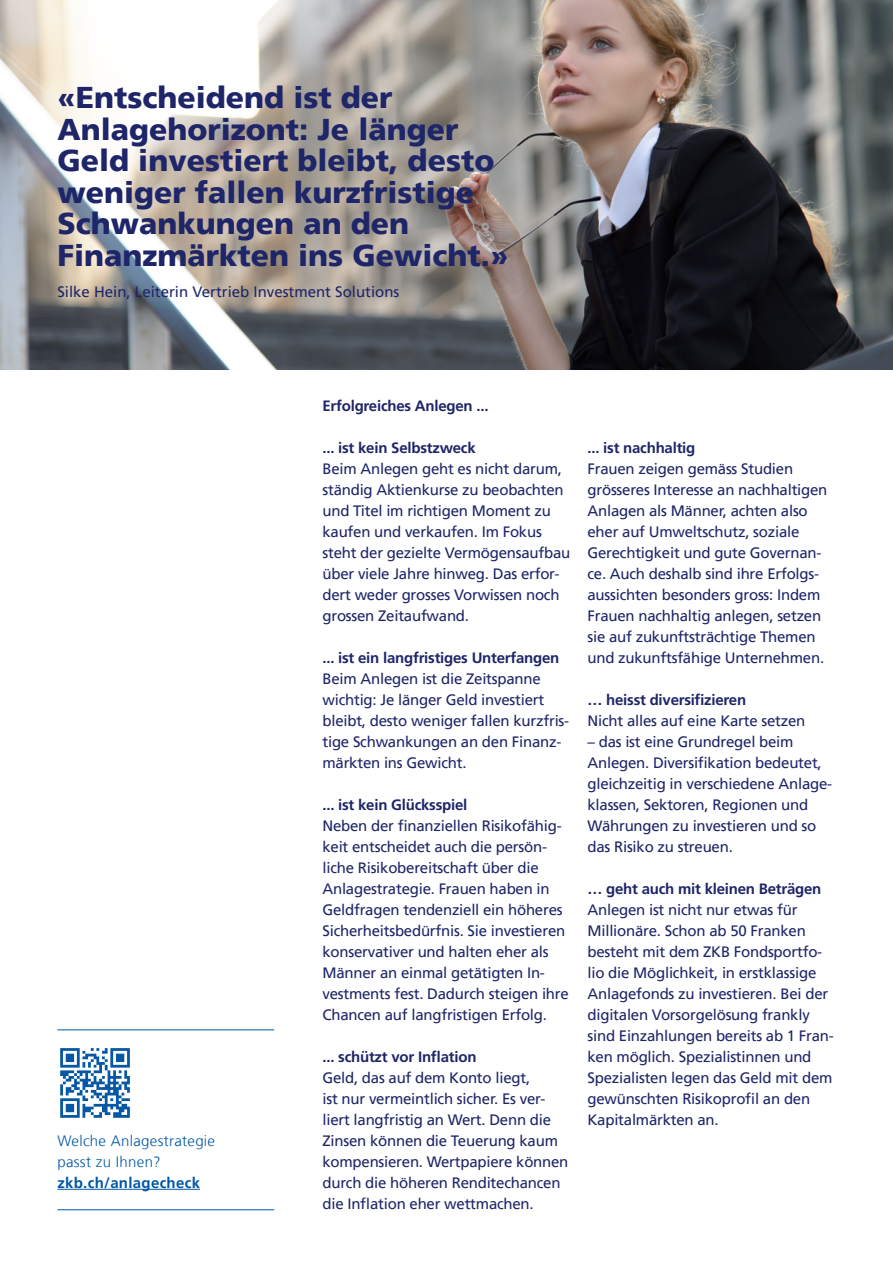
<style>
.page{position:relative;width:893px;height:1263px;background:#fff}
.page>*{position:absolute;margin:0;border:0;box-sizing:border-box;transform-origin:0 0}
.t1{font:900 30px/31.5px "Frutigerfor ZKB";color:#1e2568}
.t2{font:15px/21px "Frutigerfor ZKB";letter-spacing:-.015em;color:#1e2568}
.t3{font:700 15px "Frutiger For ZKB";letter-spacing:-.015em;color:#1e2568}
.t4{font:300 15px/21px "Frutiger For ZKB";letter-spacing:.02em;color:#0057a5}
.t5{font:700 15px "Frutiger For ZKB";letter-spacing:.02em;color:#0057a5}
</style>
<div class="page">
<img style="left:0;top:0;width:893px;height:369px">
<hr style="left:57px;top:1029px;width:217px;height:1px;background:#0057a5">
<hr style="left:57px;top:1209px;width:217px;height:1px;background:#0057a5">
<hr style="left:57px;top:1189px;width:143px;height:1px;background:#0057a5">
<svg style="left:60px;top:1048px;width:70px;height:70px"></svg>
<h1 class="t1" style="left:57px;top:82px;width:452px">«Entscheidend ist der<br>Anlagehorizont: Je länger<br>Geld investiert bleibt, desto weniger fallen kurzfristige<br>Schwankungen an den<br>Finanzmärkten ins Gewicht.»</h1>
<p class="t2" style="left:57px;top:282px;width:344px">Silke Hein, Leiterin Vertrieb Investment Solutions</p>
<p class="t4" style="left:57px;top:1130px;width:159px">Welche Anlagestrategie passt zu Ihnen?</p>
<p class="t5" style="left:57px;top:1174px;width:144px">zkb.ch/anlagecheck</p>
<p class="t3" style="left:322px;top:397px;width:168px">Erfolgreiches Anlegen ...</p>
<p class="t3" style="left:322px;top:439px;width:155px">... ist kein Selbstzweck</p>
<p class="t2" style="left:322px;top:458px;width:249px">Beim Anlegen geht es nicht darum, ständig Aktienkurse zu beobachten und Titel im richtigen Moment zu kaufen und verkaufen. Im Fokus steht der gezielte Vermögensaufbau über viele Jahre hinweg. Das erfor&shy;dert weder grosses Vorwissen noch grossen Zeitaufwand.</p>
<p class="t3" style="left:322px;top:649px;width:238px">... ist ein langfristiges Unterfangen</p>
<p class="t2" style="left:322px;top:668px;width:248px">Beim Anlegen ist die Zeitspanne wichtig: Je länger Geld investiert bleibt, desto weniger fallen kurzfris&shy;tige Schwankungen an den Finanz&shy;märkten ins Gewicht.</p>
<p class="t3" style="left:322px;top:796px;width:146px">... ist kein Glücksspiel</p>
<p class="t2" style="left:322px;top:815px;width:248px">Neben der finanziellen Risikofähig&shy;keit entscheidet auch die persön&shy;liche Risikobereitschaft über die Anlagestrategie. Frauen haben in Geldfragen tendenziell ein höheres Sicherheitsbedürfnis. Sie investieren konservativer und halten eher als Männer an einmal getätigten In&shy;vestments fest. Dadurch steigen ihre Chancen auf langfristigen Erfolg.</p>
<p class="t3" style="left:322px;top:1048px;width:156px">... schützt vor Inflation</p>
<p class="t2" style="left:322px;top:1067px;width:247px">Geld, das auf dem Konto liegt,<br>ist nur vermeintlich sicher. Es ver&shy;liert langfristig an Wert. Denn die Zinsen können die Teuerung kaum kompensieren. Wertpapiere können durch die höheren Renditechancen die Inflation eher wettmachen.</p>
<p class="t3" style="left:587px;top:439px;width:109px">... ist nachhaltig</p>
<p class="t2" style="left:587px;top:458px;width:241px">Frauen zeigen gemäss Studien grösseres Interesse an nachhaltigen Anlagen als Männer, achten also eher auf Umweltschutz, soziale Gerechtigkeit und gute Governan&shy;ce. Auch deshalb sind ihre Erfolgs&shy;aussichten besonders gross: Indem Frauen nachhaltig anlegen, setzen sie auf zukunftsträchtige Themen und zukunftsfähige Unternehmen.</p>
<p class="t3" style="left:587px;top:691px;width:160px">… heisst diversifizieren</p>
<p class="t2" style="left:587px;top:710px;width:219px">Nicht alles auf eine Karte setzen</p>
<p class="t2" style="left:587px;top:731px;width:246px">– das ist eine Grundregel beim<br>Anlegen. Diversifikation bedeutet, gleichzeitig in verschiedene Anlage&shy;klassen, Sektoren, Regionen und<br>Währungen zu investieren und so das Risiko zu streuen.</p>
<p class="t3" style="left:587px;top:880px;width:235px">… geht auch mit kleinen Beträgen</p>
<p class="t2" style="left:587px;top:899px;width:248px">Anlegen ist nicht nur etwas für Millionäre. Schon ab 50 Franken besteht mit dem ZKB Fondsportfo&shy;lio die Möglichkeit, in erstklassige Anlagefonds zu investieren. Bei der digitalen Vorsorgelösung frankly sind Einzahlungen bereits ab 1 Fran&shy;ken möglich. Spezialistinnen und Spezialisten legen das Geld mit dem gewünschten Risikoprofil an den Kapitalmärkten an.</p>
</div>
